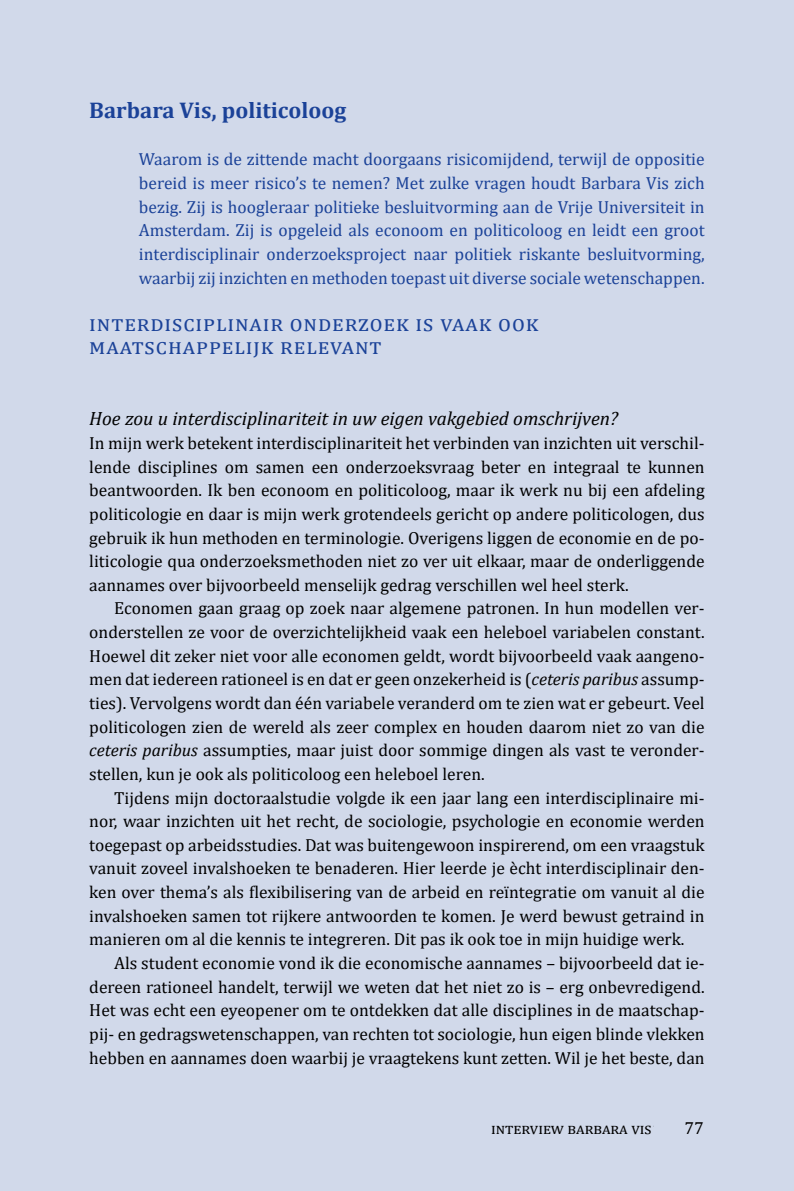
<style>
.page{position:relative;width:794px;height:1191px;background:#d1d9ea}
.page>*{position:absolute;margin:0;border:0;box-sizing:border-box;transform-origin:0 0}
.t1{font:22.75px/23.6px "Cambria";letter-spacing:.095em;color:#1b4298}
.t2{font:700 22.75px "Cambria";color:#1b4298}
.t3{font:italic 19.25px "Cambria";color:#000}
.t4{font:17.5px/23.6px "Cambria";color:#000;text-align:justify}
.t5{font:17.5px/23.6px "Cambria";color:#1b4298;text-align:justify}
.t6{font:15.75px "Cambria";letter-spacing:.055em;color:#000}
.t7{font:15.75px "Cambria";letter-spacing:.02em;color:#000}
.s1{font-style:italic}
</style>
<div class="page">
<h1 class="t2" style="left:89px;top:94px;width:258px">Barbara Vis, politicoloog</h1>
<p class="t5" style="left:139px;top:148px;width:567px">Waarom is de zittende macht doorgaans risicomijdend, terwijl de oppositie bereid is meer risico’s te nemen? Met zulke vragen houdt Barbara Vis zich bezig. Zij is hoogleraar politieke besluitvorming aan de Vrije Universiteit in Amsterdam. Zij is opgeleid als econoom en politicoloog en leidt een groot interdisciplinair onderzoeksproject naar politiek riskante besluitvorming, waarbij zij inzichten en methoden toepast uit diverse sociale wetenschappen.</p>
<h1 class="t1" style="left:89px;top:311px;width:450px">interdisciplinair onderzoek is vaak ook maatschappelijk relevant</h1>
<p class="t3" style="left:89px;top:405px;width:530px">Hoe zou u interdisciplinariteit in uw eigen vakgebied omschrijven?</p>
<p class="t4" style="left:89px;top:431px;width:617px">In mijn werk betekent interdisciplinariteit het verbinden van inzichten uit verschil&shy;lende disciplines om samen een onderzoeksvraag beter en integraal te kunnen beantwoorden. Ik ben econoom en politicoloog, maar ik werk nu bij een afdeling politicologie en daar is mijn werk grotendeels gericht op andere politicologen, dus gebruik ik hun methoden en terminologie. Overigens liggen de economie en de po&shy;liticologie qua onderzoeksmethoden niet zo ver uit elkaar, maar de onderliggende aannames over bijvoorbeeld menselijk gedrag verschillen wel heel sterk.</p>
<p class="t4" style="left:89px;top:596px;width:617px;text-indent:25px">Economen gaan graag op zoek naar algemene patronen. In hun modellen ver&shy;onderstellen ze voor de overzichtelijkheid vaak een heleboel variabelen constant.<br>Hoewel dit zeker niet voor alle economen geldt, wordt bijvoorbeeld vaak aangeno&shy;men dat iedereen rationeel is en dat er geen onzekerheid is (<span class="s1">ceteris paribus</span> assump&shy;ties). Vervolgens wordt dan één variabele veranderd om te zien wat er gebeurt. Veel politicologen zien de wereld als zeer complex en houden daarom niet zo van die <span class="s1">ceteris paribus</span> assumpties, maar juist door sommige dingen als vast te veronder&shy;stellen, kun je ook als politicoloog een heleboel leren.</p>
<p class="t4" style="left:89px;top:785px;width:617px;text-indent:25px">Tijdens mijn doctoraalstudie volgde ik een jaar lang een interdisciplinaire mi&shy;nor, waar inzichten uit het recht, de sociologie, psychologie en economie werden toegepast op arbeidsstudies. Dat was buitengewoon inspirerend, om een vraagstuk vanuit zoveel invalshoeken te benaderen. Hier leerde je ècht interdisciplinair den&shy;ken over thema’s als flexibilisering van de arbeid en reïntegratie om vanuit al die invalshoeken samen tot rijkere antwoorden te komen. Je werd bewust getraind in manieren om al die kennis te integreren. Dit pas ik ook toe in mijn huidige werk.</p>
<p class="t4" style="left:89px;top:951px;width:617px;text-indent:25px">Als student economie vond ik die economische aannames – bijvoorbeeld dat ie&shy;dereen rationeel handelt, terwijl we weten dat het niet zo is – erg onbevredigend.<br>Het was echt een eyeopener om te ontdekken dat alle disciplines in de maatschap&shy;pij- en gedragswetenschappen, van rechten tot sociologie, hun eigen blinde vlekken hebben en aannames doen waarbij je vraagtekens kunt zetten. Wil je het beste, dan</p>
<p class="t7" style="left:588px;top:1119px;width:67px">summary</p>
<p class="t4" style="left:684px;top:1116px;width:21px">77</p>
<p class="t6" style="left:491px;top:1119px;width:162px">interview barbara vis</p>
</div>
